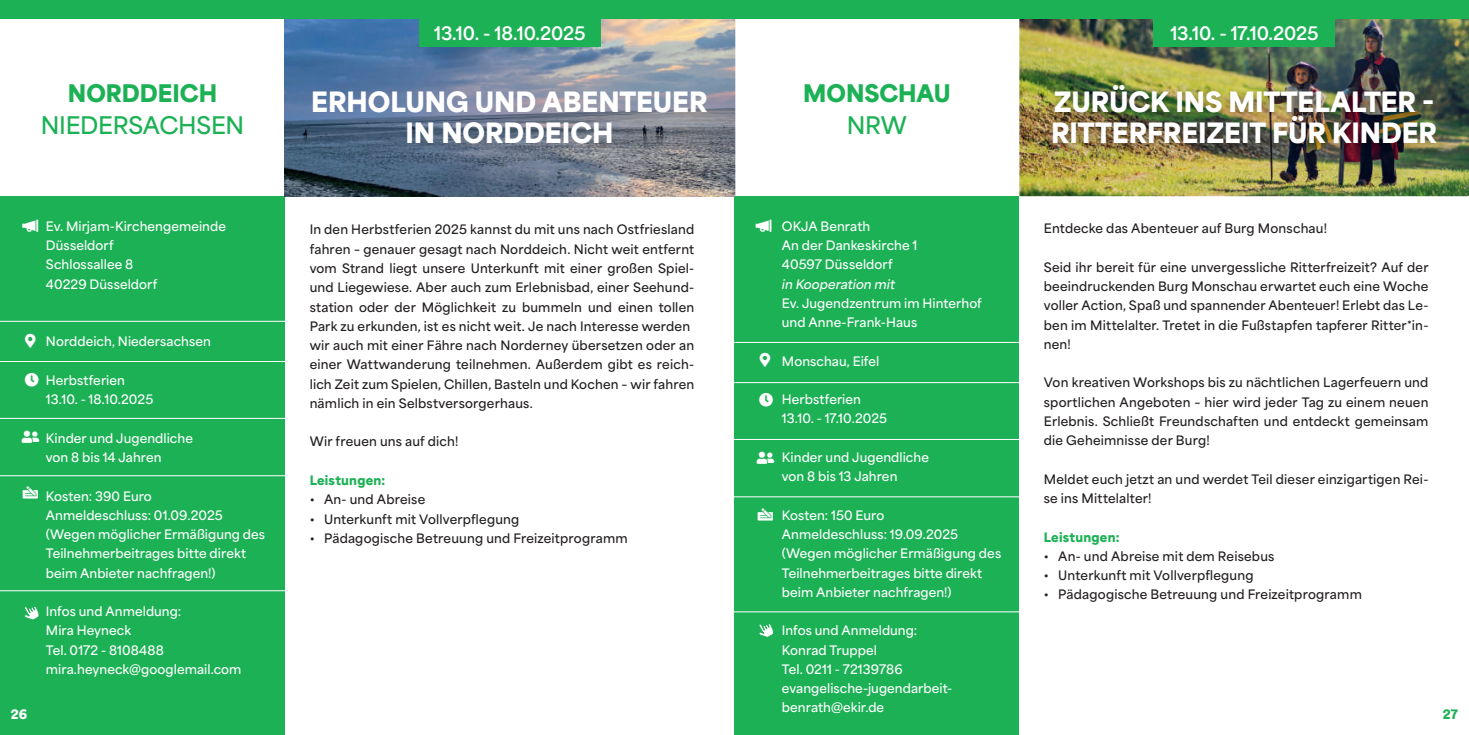
<style>
.page{position:relative;width:1469px;height:735px;background:#fff}
.page>*{position:absolute;margin:0;border:0;box-sizing:border-box;transform-origin:0 0}
.t1{font:900 26.25px/31.5px "Area Normal";letter-spacing:-.005em;color:#fff;text-align:center}
.t2{font:900 22.75px "Area Normal";color:#1db156}
.t3{font:600 22.75px "Area Normal";letter-spacing:-.015em;color:#1db156}
.t4{font:700 17.5px "Area Normal";letter-spacing:-.01em;color:#fff}
.t5{font:700 15.75px "Area Normal";color:#fff}
.t6{font:600 12.25px/19.2px "Area Normal";letter-spacing:.015em;color:#231f20}
.t7{font:600 12.25px/19.2px "Area Normal";letter-spacing:.005em;color:#fff}
.t8{font:900 12.25px "Area Normal";letter-spacing:.02em;color:#1db156}
.t9{font:italic 600 12.25px "Area Normal";letter-spacing:.005em;color:#fff}
</style>
<div class="page">
<div style="left:0;top:196px;width:285px;height:538px;background:#1db156"></div>
<div style="left:734px;top:196px;width:285px;height:538px;background:#1db156"></div>
<img style="left:1019px;top:19px;width:449px;height:177px">
<img style="left:285px;top:19px;width:449px;height:177px">
<div style="left:419px;top:0;width:181px;height:47px;background:#1db156"></div>
<div style="left:1153px;top:0;width:181px;height:47px;background:#1db156"></div>
<div style="left:0;top:0;width:1468px;height:19px;background:#1db156"></div>
<hr style="left:0;top:321px;width:286px;height:1px;background:#fff">
<hr style="left:0;top:361px;width:286px;height:1px;background:#fff">
<hr style="left:0;top:418px;width:286px;height:1px;background:#fff">
<hr style="left:0;top:475px;width:286px;height:1px;background:#fff">
<hr style="left:0;top:590px;width:286px;height:1px;background:#fff">
<svg style="left:25px;top:606px;width:14px;height:14px"></svg>
<svg style="left:759px;top:623px;width:15px;height:14px"></svg>
<hr style="left:722px;top:342px;width:300px;height:1px;background:#fff">
<hr style="left:722px;top:382px;width:300px;height:1px;background:#fff">
<hr style="left:722px;top:439px;width:300px;height:1px;background:#fff">
<hr style="left:722px;top:496px;width:300px;height:1px;background:#fff">
<hr style="left:722px;top:611px;width:300px;height:1px;background:#fff">
<img style="left:1043px;top:78px;width:402px;height:78px">
<h2 class="t2" style="left:68px;top:73px;width:151px">NORDDEICH</h2>
<h2 class="t3" style="left:41px;top:105px;width:205px">NIEDERSACHSEN</h2>
<h3 class="t4" style="left:434px;top:17px;width:153px">13.10. - 18.10.2025</h3>
<h1 class="t1" style="left:311px;top:83px;width:398px">ERHOLUNG UND ABENTEUER<br>IN NORDDEICH</h1>
<h2 class="t2" style="left:803px;top:73px;width:149px">MONSCHAU</h2>
<h2 class="t3" style="left:847px;top:105px;width:61px">NRW</h2>
<h3 class="t4" style="left:1170px;top:17px;width:150px">13.10. - 17.10.2025</h3>
<h1 class="t1" style="left:1051px;top:83px;width:387px;text-align:left">ZURÜCK INS MITTELALTER -<br>RITTERFREIZEIT FÜR KINDER</h1>
<p class="t7" style="left:46px;top:215px;width:181px">Ev. Mirjam-Kirchengemeinde<br>Düsseldorf<br>Schlossallee 8<br>40229 Düsseldorf</p>
<p class="t7" style="left:782px;top:215px;width:137px">OKJA Benrath<br>An der Dankeskirche 1<br>40597 Düsseldorf</p>
<p class="t9" style="left:782px;top:273px;width:115px">in Kooperation mit</p>
<p class="t7" style="left:782px;top:292px;width:201px">Ev. Jugendzentrum im Hinterhof und Anne-Frank-Haus</p>
<p class="t7" style="left:782px;top:350px;width:99px">Monschau, Eifel</p>
<p class="t7" style="left:782px;top:388px;width:107px">Herbstferien<br>13.10. - 17.10.2025</p>
<p class="t7" style="left:782px;top:446px;width:148px">Kinder und Jugendliche von 8 bis 13 Jahren</p>
<p class="t7" style="left:782px;top:504px;width:221px">Kosten: 150 Euro<br>Anmeldeschluss: 19.09.2025 (Wegen möglicher Ermäßigung des<br>Teilnehmerbeitrages bitte direkt beim Anbieter nachfragen!)</p>
<p class="t7" style="left:782px;top:619px;width:172px">Infos und Anmeldung:<br>Konrad Truppel<br>Tel. 0211 - 72139786 evangelische-jugendarbeit&shy;benrath@ekir.de</p>
<p class="t6" style="left:1043px;top:217px;width:285px">Entdecke das Abenteuer auf Burg Monschau!</p>
<p class="t6" style="left:1043px;top:256px;width:386px;text-align:justify">Seid ihr bereit für eine unvergessliche Ritterfreizeit? Auf der beeindruckenden Burg Monschau erwartet euch eine Woche voller Action, Spaß und spannender Abenteuer! Erlebt das Le&shy;ben im Mittelalter. Tretet in die Fußstapfen tapferer Ritter*in&shy;nen!</p>
<p class="t6" style="left:1043px;top:371px;width:386px;text-align:justify">Von kreativen Workshops bis zu nächtlichen Lagerfeuern und sportlichen Angeboten – hier wird jeder Tag zu einem neuen Erlebnis. Schließt Freundschaften und entdeckt gemeinsam die Geheimnisse der Burg!</p>
<p class="t6" style="left:1043px;top:468px;width:386px">Meldet euch jetzt an und werdet Teil dieser einzigartigen Rei&shy;se ins Mittelalter!</p>
<p class="t8" style="left:1043px;top:525px;width:77px">Leistungen:</p>
<p class="t6" style="left:1043px;top:544px;width:232px">• An- und Abreise mit dem Reisebus</p>
<p class="t6" style="left:1043px;top:564px;width:211px">• Unterkunft mit Vollverpflegung</p>
<p class="t6" style="left:1043px;top:583px;width:319px">• Pädagogische Betreuung und Freizeitprogramm</p>
<p class="t6" style="left:310px;top:219px;width:386px">In den Herbstferien 2025 kannst du mit uns nach Ostfriesland fahren – genauer gesagt nach Norddeich. Nicht weit entfernt vom Strand liegt unsere Unterkunft mit einer großen Spiel&shy;und Liegewiese. Aber auch zum Erlebnisbad, einer Seehund&shy;station oder der Möglichkeit zu bummeln und einen tollen Park zu erkunden, ist es nicht weit. Je nach Interesse werden wir auch mit einer Fähre nach Norderney übersetzen oder an einer Wattwanderung teilnehmen. Außerdem gibt es reich&shy;lich Zeit zum Spielen, Chillen, Basteln und Kochen – wir fahren nämlich in ein Selbstversorgerhaus.</p>
<p class="t6" style="left:310px;top:430px;width:150px">Wir freuen uns auf dich!</p>
<p class="t8" style="left:310px;top:469px;width:77px">Leistungen:</p>
<p class="t6" style="left:310px;top:488px;width:117px">• An- und Abreise</p>
<p class="t6" style="left:310px;top:507px;width:211px">• Unterkunft mit Vollverpflegung</p>
<p class="t6" style="left:310px;top:526px;width:319px">• Pädagogische Betreuung und Freizeitprogramm</p>
<p class="t7" style="left:46px;top:330px;width:166px">Norddeich, Niedersachsen</p>
<p class="t7" style="left:46px;top:369px;width:109px">Herbstferien<br>13.10. - 18.10.2025</p>
<p class="t7" style="left:46px;top:427px;width:148px">Kinder und Jugendliche von 8 bis 14 Jahren</p>
<p class="t7" style="left:46px;top:484px;width:221px">Kosten: 390 Euro<br>Anmeldeschluss: 01.09.2025 (Wegen möglicher Ermäßigung des<br>Teilnehmerbeitrages bitte direkt beim Anbieter nachfragen!)</p>
<p class="t7" style="left:46px;top:600px;width:197px">Infos und Anmeldung:<br>Mira Heyneck<br>Tel. 0172 - 8108488 mira.heyneck@googlemail.com</p>
<p class="t5" style="left:8px;top:704px;width:22px">26<sup>26</sup></p>
<p class="t8" style="left:1442px;top:702px;width:17px">27</p>
</div>
